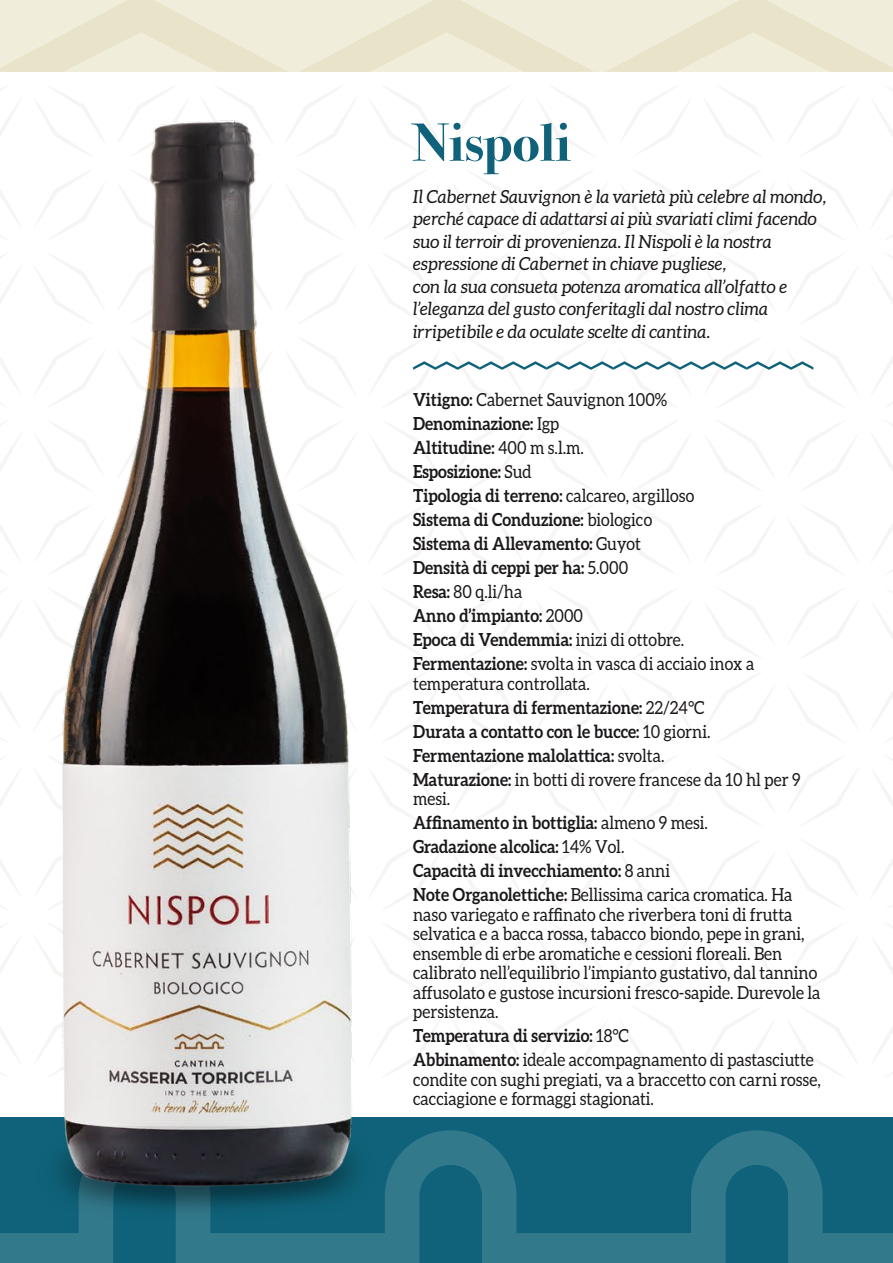
<style>
.page{position:relative;width:893px;height:1263px;background:#fff}
.page>*{position:absolute;margin:0;border:0;box-sizing:border-box;transform-origin:0 0}
.t1{font:700 54px "Bodoni Svty Two ITCTT";color:#0f6279}
.t2{font:700 18px/24px "Aleo";color:#1a171b;scale:.9 1}
.t3{font:18px/19.5px "Aleo";color:#1a171b;scale:.9 1}
.t4{font:italic 18px/22.5px "Aleo";color:#1a171b}
.s1{font-weight:400}
.s2{font-weight:700}
</style>
<div class="page">
<div style="left:0;top:1117px;width:893px;height:146px;background:#0f6279"></div>
<svg style="left:0;top:1130px;width:893px;height:133px"></svg>
<svg style="left:0;top:0;width:893px;height:72px;background:#ede9d4"></svg>
<svg style="left:846px;top:372px;width:12px;height:22px"></svg>
<svg style="left:454px;top:253px;width:69px;height:71px"></svg>
<svg style="left:620px;top:253px;width:71px;height:69px"></svg>
<svg style="left:788px;top:254px;width:69px;height:69px"></svg>
<svg style="left:871px;top:692px;width:22px;height:50px"></svg>
<svg style="left:0;top:757px;width:14px;height:49px"></svg>
<svg style="left:453px;top:755px;width:70px;height:71px"></svg>
<svg style="left:620px;top:756px;width:70px;height:69px"></svg>
<svg style="left:788px;top:755px;width:70px;height:69px"></svg>
<svg style="left:453px;top:421px;width:71px;height:70px"></svg>
<svg style="left:0;top:420px;width:14px;height:51px"></svg>
<svg style="left:871px;top:357px;width:22px;height:50px"></svg>
<svg style="left:789px;top:420px;width:68px;height:71px"></svg>
<svg style="left:621px;top:421px;width:69px;height:69px"></svg>
<svg style="left:0;top:86px;width:14px;height:50px"></svg>
<svg style="left:453px;top:86px;width:70px;height:69px"></svg>
<svg style="left:621px;top:87px;width:70px;height:68px"></svg>
<svg style="left:788px;top:86px;width:70px;height:71px"></svg>
<svg style="left:872px;top:524px;width:21px;height:51px"></svg>
<svg style="left:0;top:588px;width:14px;height:50px"></svg>
<svg style="left:421px;top:840px;width:19px;height:47px"></svg>
<svg style="left:537px;top:840px;width:71px;height:69px"></svg>
<svg style="left:705px;top:840px;width:69px;height:70px"></svg>
<svg style="left:871px;top:859px;width:22px;height:48px"></svg>
<svg style="left:0;top:923px;width:14px;height:50px"></svg>
<svg style="left:453px;top:923px;width:71px;height:70px"></svg>
<svg style="left:620px;top:923px;width:71px;height:70px"></svg>
<svg style="left:788px;top:924px;width:71px;height:69px"></svg>
<svg style="left:421px;top:170px;width:19px;height:47px"></svg>
<svg style="left:537px;top:170px;width:70px;height:69px"></svg>
<svg style="left:704px;top:170px;width:71px;height:70px"></svg>
<svg style="left:872px;top:189px;width:21px;height:51px"></svg>
<svg style="left:0;top:253px;width:14px;height:51px"></svg>
<svg style="left:453px;top:587px;width:69px;height:71px"></svg>
<svg style="left:620px;top:588px;width:71px;height:70px"></svg>
<svg style="left:789px;top:587px;width:69px;height:71px"></svg>
<svg style="left:704px;top:505px;width:71px;height:70px"></svg>
<svg style="left:538px;top:505px;width:69px;height:70px"></svg>
<svg style="left:421px;top:505px;width:19px;height:47px"></svg>
<svg style="left:421px;top:672px;width:19px;height:47px"></svg>
<svg style="left:536px;top:673px;width:71px;height:69px"></svg>
<svg style="left:704px;top:672px;width:71px;height:71px"></svg>
<svg style="left:421px;top:1007px;width:19px;height:47px"></svg>
<svg style="left:537px;top:1008px;width:70px;height:69px"></svg>
<svg style="left:704px;top:1007px;width:71px;height:70px"></svg>
<svg style="left:872px;top:1027px;width:21px;height:49px"></svg>
<svg style="left:421px;top:276px;width:18px;height:47px"></svg>
<svg style="left:537px;top:253px;width:70px;height:71px"></svg>
<svg style="left:705px;top:253px;width:69px;height:70px"></svg>
<svg style="left:872px;top:253px;width:21px;height:51px"></svg>
<svg style="left:0;top:357px;width:14px;height:50px"></svg>
<svg style="left:421px;top:444px;width:18px;height:47px"></svg>
<svg style="left:538px;top:421px;width:69px;height:69px"></svg>
<svg style="left:706px;top:420px;width:69px;height:71px"></svg>
<svg style="left:788px;top:505px;width:70px;height:70px"></svg>
<svg style="left:0;top:860px;width:14px;height:50px"></svg>
<svg style="left:454px;top:839px;width:69px;height:71px"></svg>
<svg style="left:620px;top:839px;width:70px;height:71px"></svg>
<svg style="left:788px;top:840px;width:69px;height:69px"></svg>
<svg style="left:0;top:525px;width:14px;height:50px"></svg>
<svg style="left:454px;top:505px;width:68px;height:70px"></svg>
<svg style="left:620px;top:504px;width:71px;height:70px"></svg>
<svg style="left:872px;top:421px;width:21px;height:50px"></svg>
<svg style="left:421px;top:946px;width:19px;height:47px"></svg>
<svg style="left:537px;top:923px;width:68px;height:70px"></svg>
<svg style="left:705px;top:924px;width:70px;height:70px"></svg>
<svg style="left:873px;top:923px;width:20px;height:51px"></svg>
<svg style="left:0;top:692px;width:14px;height:51px"></svg>
<svg style="left:453px;top:672px;width:70px;height:70px"></svg>
<svg style="left:621px;top:672px;width:69px;height:70px"></svg>
<svg style="left:788px;top:674px;width:70px;height:69px"></svg>
<svg style="left:384px;top:86px;width:56px;height:70px"></svg>
<svg style="left:537px;top:86px;width:70px;height:70px"></svg>
<svg style="left:704px;top:86px;width:70px;height:70px"></svg>
<svg style="left:872px;top:86px;width:21px;height:50px"></svg>
<svg style="left:421px;top:779px;width:18px;height:46px"></svg>
<svg style="left:538px;top:755px;width:69px;height:71px"></svg>
<svg style="left:704px;top:756px;width:71px;height:70px"></svg>
<svg style="left:872px;top:756px;width:21px;height:50px"></svg>
<svg style="left:421px;top:611px;width:19px;height:48px"></svg>
<svg style="left:537px;top:589px;width:70px;height:69px"></svg>
<svg style="left:705px;top:588px;width:70px;height:71px"></svg>
<svg style="left:873px;top:589px;width:20px;height:50px"></svg>
<svg style="left:0;top:190px;width:14px;height:50px"></svg>
<svg style="left:453px;top:172px;width:71px;height:68px"></svg>
<svg style="left:620px;top:170px;width:69px;height:70px"></svg>
<svg style="left:788px;top:169px;width:69px;height:71px"></svg>
<svg style="left:0;top:1027px;width:14px;height:49px"></svg>
<svg style="left:453px;top:1007px;width:69px;height:70px"></svg>
<svg style="left:621px;top:1007px;width:69px;height:70px"></svg>
<svg style="left:788px;top:1007px;width:69px;height:70px"></svg>
<svg style="left:421px;top:337px;width:425px;height:71px"></svg>
<img style="left:14px;top:91px;width:407px;height:1150px">
<h1 class="t1" style="left:413px;top:98px;width:159px">Nispoli</h1>
<p class="t4" style="left:413px;top:185px;width:415px">Il Cabernet Sauvignon è la varietà più celebre al mondo, perché capace di adattarsi ai più svariati climi facendo suo il terroir di provenienza. Il Nispoli è la nostra espressione di Cabernet in chiave pugliese,<br>con la sua consueta potenza aromatica all’olfatto e l’eleganza del gusto conferitagli dal nostro clima irripetibile e da oculate scelte di cantina.</p>
<p class="t2" style="left:413px;top:387px;width:381px">Vitigno: <span class="s1">Cabernet Sauvignon 100%<br></span>Denominazione: <span class="s1">Igp<br></span>Altitudine: <span class="s1">400 m s.l.m.<br></span>Esposizione: <span class="s1">Sud<br></span>Tipologia di terreno: <span class="s1">calcareo, argilloso<br></span>Sistema di Conduzione: <span class="s1">biologico<br></span>Sistema di Allevamento: <span class="s1">Guyot<br></span>Densità di ceppi per ha: <span class="s1">5.000<br></span>Resa: <span class="s1">80 q.li/ha<br></span>Anno d’impianto: <span class="s1">2000<br></span>Epoca di Vendemmia: <span class="s1">inizi di ottobre.<br></span>Fermentazione: <span class="s1">svolta in vasca di acciaio inox a</span></p>
<p class="t2" style="left:413px;top:671px;width:432px"><span class="s1">temperatura controllata.<br></span>Temperatura di fermentazione: <span class="s1">22/24°C<br></span>Durata a contatto con le bucce: <span class="s1">10 giorni.<br></span>Fermentazione malolattica: <span class="s1">svolta.<br></span>Maturazione: <span class="s1">in botti di rovere francese da 10 hl per 9</span></p>
<p class="t2" style="left:413px;top:786px;width:423px"><span class="s1">mesi.<br></span>Affinamento in bottiglia: <span class="s1">almeno 9 mesi.<br></span>Gradazione alcolica: <span class="s1">14% Vol.<br></span>Capacità di invecchiamento: <span class="s1">8 anni<br></span>Note Organolettiche: <span class="s1">Bellissima carica cromatica. Ha</span></p>
<p class="t3" style="left:413px;top:904px;width:454px">naso variegato e raffinato che riverbera toni di frutta selvatica e a bacca rossa, tabacco biondo, pepe in grani, ensemble di erbe aromatiche e cessioni floreali. Ben calibrato nell’equilibrio l’impianto gustativo, dal tannino affusolato e gustose incursioni fresco-sapide. Durevole la persistenza.</p>
<p class="t3" style="left:413px;top:1023px;width:447px;line-height:24px"><span class="s2">Temperatura di servizio:</span> 18°C<br><span class="s2">Abbinamento:</span> ideale accompagnamento di pastasciutte</p>
<p class="t3" style="left:413px;top:1069px;width:454px">condite con sughi pregiati, va a braccetto con carni rosse, cacciagione e formaggi stagionati.</p>
</div>
